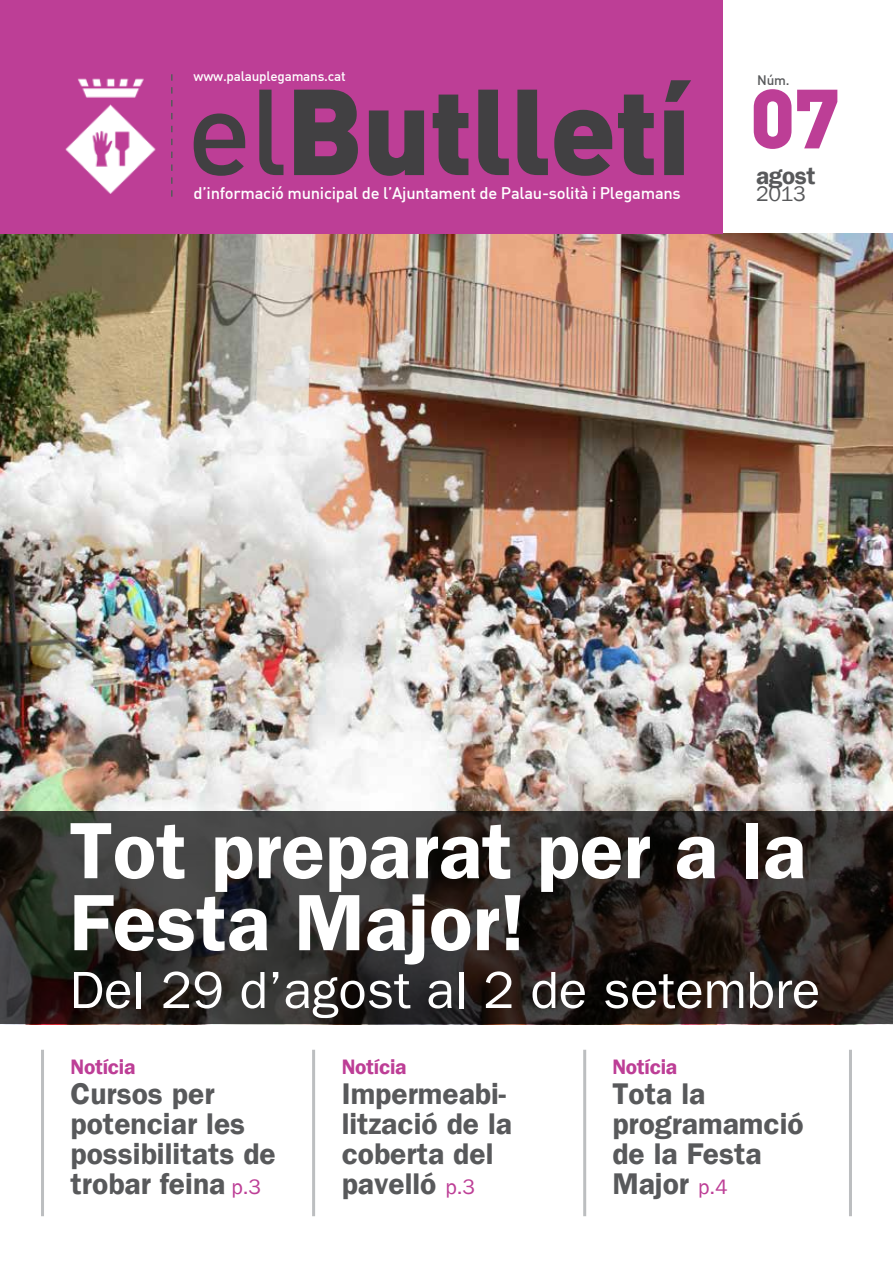
<style>
.page{position:relative;width:893px;height:1263px;background:#fff}
.page>*{position:absolute;margin:0;border:0;box-sizing:border-box;transform-origin:0 0}
.t1{font:900 120px "DIN";letter-spacing:-.015em;color:#414042}
.t2{font:900 82.5px "DIN";color:#bd3e96}
.t3{font:600 80.25px/72px "Franklin Gothic";color:#fff}
.t4{font:52.5px "Franklin Gothic";color:#fff}
.t5{font:600 30px/30px "Franklin Gothic";color:#58595b}
.t6{font:600 24.3px "Franklin Gothic";letter-spacing:-.015em;color:#58595b}
.t7{font:21.15px "Franklin Gothic";color:#58595b}
.t8{font:600 21px "Franklin Gothic";letter-spacing:-.015em;color:#bd3e96}
.t9{font:500 16.5px "DIN";letter-spacing:-.015em;color:#fff}
.t10{font:500 13.5px "DIN";letter-spacing:-.015em;color:#fff}
.t11{font:500 13.5px "DIN";color:#58595b}
.s1{font-weight:500}
.s2{font-weight:400;font-size:21px;color:#bd3e96}
</style>
<div class="page">
<img style="left:0;top:233px;width:893px;height:578px">
<svg style="left:0;top:811px;width:893px;height:213px;background:#2f2a27"></svg>
<div style="left:0;top:0;width:722px;height:233px;background:#bd3e96"></div>
<img style="left:65px;top:78px;width:91px;height:116px">
<svg style="left:171px;top:74px;width:2px;height:123px"></svg>
<hr style="left:41px;top:1050px;width:3px;height:166px;background:#bcbec0">
<hr style="left:312px;top:1050px;width:3px;height:166px;background:#bcbec0">
<hr style="left:583px;top:1050px;width:3px;height:166px;background:#bcbec0">
<hr style="left:849px;top:1050px;width:3px;height:166px;background:#bcbec0">
<p class="t10" style="left:194px;top:67px;width:154px">www.palauplegamans.cat</p>
<p class="t11" style="left:757px;top:71px;width:34px">Núm.</p>
<h1 class="t1" style="left:187px;top:51px;width:506px"><span class="s1">el</span>Butlletí</h1>
<h2 class="t2" style="left:750px;top:63px;width:92px">07</h2>
<p class="t6" style="left:756px;top:161px;width:61px">agost</p>
<p class="t9" style="left:194px;top:183px;width:489px">d’informació municipal de l’Ajuntament de Palau-solità i Plegamans</p>
<p class="t7" style="left:756px;top:181px;width:51px">2013</p>
<h3 class="t3" style="left:70px;top:815px;width:738px">Tot preparat per a la<br>Festa Major!</h3>
<h3 class="t4" style="left:70px;top:960px;width:752px">Del 29 d’agost al 2 de setembre</h3>
<p class="t8" style="left:71px;top:1054px;width:66px">Notícia</p>
<p class="t8" style="left:342px;top:1054px;width:66px">Notícia</p>
<p class="t8" style="left:612px;top:1054px;width:66px">Notícia</p>
<p class="t5" style="left:71px;top:1078px;width:207px">Cursos per potenciar les possibilitats de trobar feina <span class="s2">p.3</span></p>
<p class="t5" style="left:342px;top:1078px;width:172px">Impermeabi&shy;lització de la coberta del pavelló <span class="s2">p.3</span></p>
<p class="t5" style="left:612px;top:1078px;width:193px">Tota la programamció de la Festa<br>Major <span class="s2">p.4</span></p>
</div>
